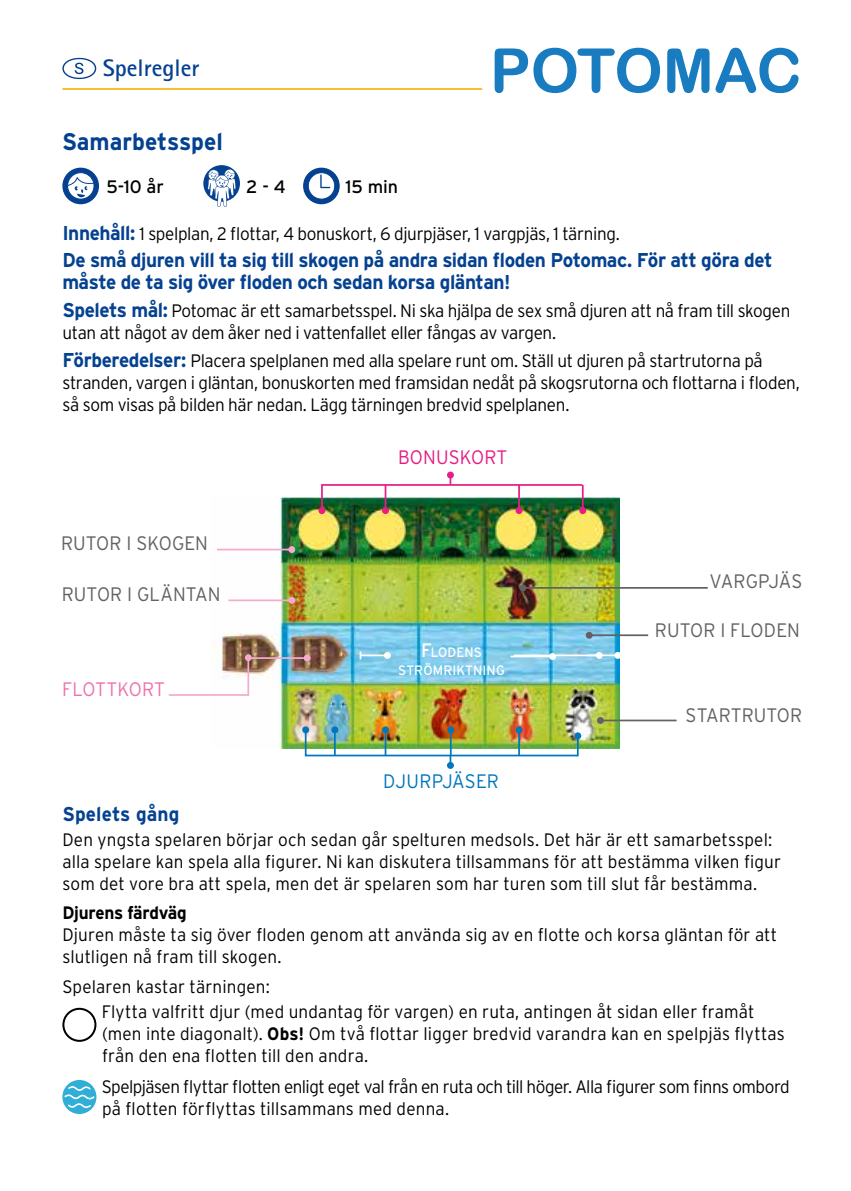
<style>
.page{position:relative;width:851px;height:1191px;background:#fff}
.page>*{position:absolute;margin:0;border:0;box-sizing:border-box;transform-origin:0 0}
.t1{font:61.2px "Arial Rounded MT Bold";letter-spacing:-.005em;color:#197bc0}
.t2{font:700 24px "Interstate";color:#044190;scale:.95 1}
.t3{font:700 24px "Agfa Rotis Sans Serif";color:#044190}
.t4{font:700 20px/22px "Interstate";letter-spacing:-.025em;color:#044190;scale:.95 1}
.t5{font:700 20px "Interstate";letter-spacing:.005em;color:#044190;scale:.95 1}
.t6{font:300 19.4px "Interstate";letter-spacing:.005em;color:#646064;scale:.95 1}
.t7{font:300 19.4px "Interstate";letter-spacing:.005em;color:#0077bc;scale:.95 1}
.t8{font:300 19.4px "Interstate";letter-spacing:.005em;color:#e61e85;scale:.95 1}
.t9{font:300 19.4px "Interstate";color:#ed72a9;scale:.95 1}
.t10{font:300 18px/22px "Interstate";letter-spacing:-.005em;color:#000;scale:.95 1}
.t11{font:300 18px/22px "Interstate";letter-spacing:-.03em;color:#000;scale:.95 1}
.t12{font:700 18px "Interstate";letter-spacing:-.02em;color:#000;scale:.95 1}
.t13{font:18px "Interstate";letter-spacing:-.005em;color:#000}
.t14{font:13.6px/17.4px "Interstate";letter-spacing:.005em;color:#fff;text-align:center;scale:.95 1}
.s1{font-weight:700;font-size:20px;color:#044190}
.s2{font-size:19.4px}
.s3{font-weight:700}
</style>
<div class="page">
<hr style="left:62px;top:88px;width:420px;height:2px;background:#fabf2e">
<svg style="left:62px;top:58px;width:34px;height:21px"></svg>
<div style="left:62px;top:1007px;width:34px;height:34px;border:2px solid #000;border-radius:50%"></div>
<div style="left:62px;top:1080px;width:34px;height:34px;background:#30aed6;border-radius:50%"></div>
<svg style="left:64px;top:1085px;width:32px;height:26px"></svg>
<div style="left:62px;top:168px;width:37px;height:36px;background:#044190;border-radius:50%"></div>
<svg style="left:67px;top:172px;width:27px;height:28px"></svg>
<svg style="left:203px;top:165px;width:37px;height:37px"></svg>
<svg style="left:208px;top:169px;width:28px;height:38px"></svg>
<div style="left:303px;top:168px;width:36px;height:36px;background:#044190;border-radius:50%"></div>
<svg style="left:308px;top:172px;width:27px;height:28px"></svg>
<img style="left:215px;top:497px;width:404px;height:251px">
<hr style="left:217px;top:548px;width:75px;height:2px;background:#f4abcd">
<div style="left:288px;top:546px;width:7px;height:7px;background:#f4abcd;border-radius:50%"></div>
<hr style="left:360px;top:654px;width:27px;height:2px;background:#fff">
<svg style="left:359px;top:651px;width:2px;height:8px"></svg>
<div style="left:384px;top:652px;width:7px;height:7px;background:#fff;border-radius:50%"></div>
<hr style="left:514px;top:654px;width:85px;height:2px;background:#fff">
<div style="left:595px;top:652px;width:7px;height:7px;background:#fff;border-radius:50%"></div>
<hr style="left:587px;top:654px;width:30px;height:2px;background:#fff">
<div style="left:614px;top:652px;width:7px;height:7px;background:#fff;border-radius:50%"></div>
<hr style="left:523px;top:587px;width:184px;height:2px;background:#646064">
<div style="left:519px;top:584px;width:7px;height:7px;background:#646064;border-radius:50%"></div>
<hr style="left:600px;top:719px;width:76px;height:2px;background:#646064">
<div style="left:597px;top:717px;width:7px;height:7px;background:#646064;border-radius:50%"></div>
<hr style="left:228px;top:599px;width:64px;height:2px;background:#f4abcd">
<div style="left:288px;top:597px;width:7px;height:7px;background:#f4abcd;border-radius:50%"></div>
<svg style="left:168px;top:656px;width:82px;height:40px"></svg>
<div style="left:245px;top:654px;width:7px;height:7px;background:#f4abcd;border-radius:50%"></div>
<hr style="left:247px;top:657px;width:60px;height:2px;background:#f4abcd">
<div style="left:304px;top:654px;width:6px;height:7px;background:#f4abcd;border-radius:50%"></div>
<div style="left:579px;top:507px;width:7px;height:7px;background:#e61e85;border-radius:50%"></div>
<div style="left:382px;top:507px;width:7px;height:7px;background:#e61e85;border-radius:50%"></div>
<svg style="left:318px;top:507px;width:7px;height:7px"></svg>
<svg style="left:320px;top:476px;width:264px;height:36px"></svg>
<div style="left:447px;top:471px;width:7px;height:7px;background:#e61e85;border-radius:50%"></div>
<div style="left:574px;top:732px;width:7px;height:7px;background:#0077bc;border-radius:50%"></div>
<div style="left:302px;top:726px;width:7px;height:7px;background:#0077bc;border-radius:50%"></div>
<img style="left:304px;top:728px;width:275px;height:36px">
<div style="left:447px;top:762px;width:7px;height:7px;background:#0077bc;border-radius:50%"></div>
<hr style="left:510px;top:655px;width:42px;height:2px;background:#fff">
<div style="left:549px;top:653px;width:7px;height:7px;background:#fff;border-radius:50%"></div>
<hr style="left:589px;top:634px;width:59px;height:2px;background:#646064">
<div style="left:585px;top:632px;width:7px;height:6px;background:#646064;border-radius:50%"></div>
<h2 class="t3" style="left:103px;top:53px;width:98px">Spelregler</h2>
<h2 class="t2" style="left:62px;top:128px;width:171px">Samarbetsspel</h2>
<p class="t13" style="left:106px;top:177px;width:59px">5-10 år</p>
<p class="t13" style="left:246px;top:177px;width:41px">2 - 4</p>
<p class="t13" style="left:345px;top:177px;width:54px">15 min</p>
<h1 class="t1" style="left:490px;top:34px;width:313px">POTOMAC</h1>
<p class="t10" style="left:62px;top:222px;width:588px"><span class="s1">Innehåll:</span> 1 spelplan, 2 flottar, 4 bonuskort, 6 djurpjäser, 1 vargpjäs, 1 tärning.</p>
<p class="t4" style="left:62px;top:249px;width:749px">De små djuren vill ta sig till skogen på andra sidan floden Potomac. För att göra det måste de ta sig över floden och sedan korsa gläntan!</p>
<p class="t10" style="left:62px;top:299px;width:767px"><span class="s1">Spelets mål:</span> Potomac är ett samarbetsspel. Ni ska hjälpa de sex små djuren att nå fram till skogen utan att något av dem åker ned i vattenfallet eller fångas av vargen.</p>
<p class="t10" style="left:62px;top:349px;width:777px"><span class="s1">Förberedelser:</span> Placera spelplanen med alla spelare runt om. Ställ ut djuren på startrutorna på stranden, vargen i gläntan, bonuskorten med framsidan nedåt på skogsrutorna och flottarna i floden, så som visas på bilden här nedan. Lägg tärningen bredvid spelplanen.</p>
<p class="t6" style="left:61px;top:532px;width:156px">RUTOR I SKOGEN</p>
<p class="t6" style="left:62px;top:583px;width:169px">RUTOR I GLÄNTAN</p>
<p class="t9" style="left:62px;top:678px;width:110px">FLOTTKORT</p>
<p class="t8" style="left:398px;top:446px;width:117px">BONUSKORT</p>
<p class="t14" style="left:398px;top:643px;width:114px"><span class="s2">F</span>LODENS<br>STRÖMRIKTNING</p>
<p class="t7" style="left:383px;top:770px;width:123px">DJURPJÄSER</p>
<p class="t6" style="left:709px;top:570px;width:99px">VARGPJÄS</p>
<p class="t6" style="left:655px;top:619px;width:154px">RUTOR I FLODEN</p>
<p class="t6" style="left:685px;top:704px;width:124px">STARTRUTOR</p>
<p class="t5" style="left:62px;top:803px;width:125px">Spelets gång</p>
<p class="t10" style="left:62px;top:828px;width:757px">Den yngsta spelaren börjar och sedan går spelturen medsols. Det här är ett samarbetsspel: alla spelare kan spela alla figurer. Ni kan diskutera tillsammans för att bestämma vilken figur som det vore bra att spela, men det är spelaren som har turen som till slut får bestämma.</p>
<p class="t12" style="left:62px;top:902px;width:132px">Djurens färdväg</p>
<p class="t10" style="left:62px;top:923px;width:754px">Djuren måste ta sig över floden genom att använda sig av en flotte och korsa gläntan för att slutligen nå fram till skogen.</p>
<p class="t10" style="left:102px;top:974px;width:688px;line-height:24.8px;text-indent:-39px">Spelaren kastar tärningen:<br>Flytta valfritt djur (med undantag för vargen) en ruta, antingen åt sidan eller framåt</p>
<p class="t10" style="left:102px;top:1022px;width:720px">(men inte diagonalt). <span class="s3">Obs!</span> Om två flottar ligger bredvid varandra kan en spelpjäs flyttas från den ena flotten till den andra.</p>
<p class="t11" style="left:102px;top:1075px;width:725px">Spelpjäsen flyttar flotten enligt eget val från en ruta och till höger. Alla figurer som finns ombord på flotten förflyttas tillsammans med denna.</p>
</div>
